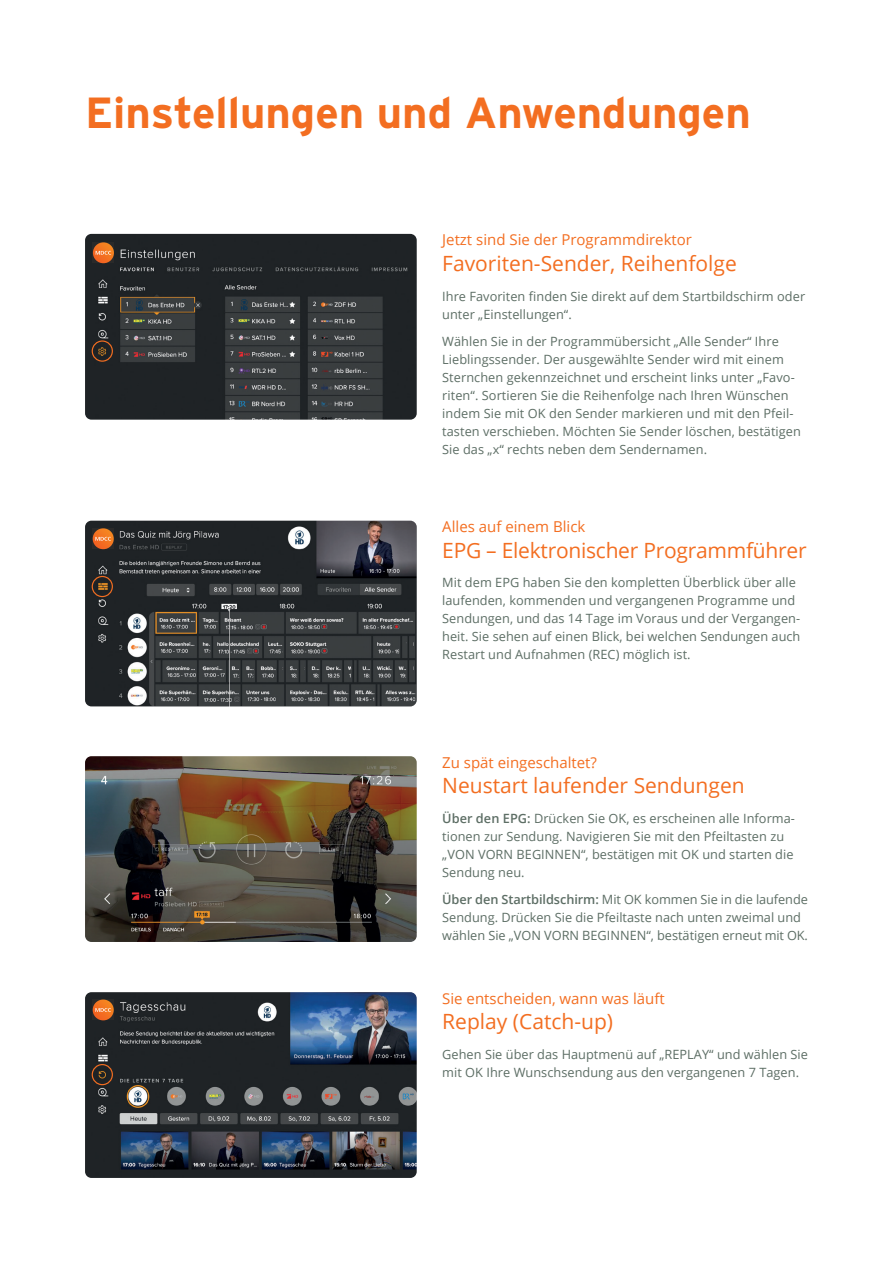
<style>
.page{position:relative;width:893px;height:1263px;background:#fff}
.page>*{position:absolute;margin:0;border:0;box-sizing:border-box;transform-origin:0 0}
.t1{font:700 43.5px "Interstate";color:#f36e21}
.t2{font:21px "Open Sans";color:#f36e21}
.t3{font:15px "Open Sans";color:#f36e21}
.t4{font:12.75px/18px "Open Sans";letter-spacing:.005em;color:#5d6e65}
.s1{font-weight:600}
</style>
<div class="page">
<img style="left:85px;top:234px;width:332px;height:186px">
<div style="left:92px;top:340px;width:21px;height:22px;border:1px solid #f36e21;border-radius:50%"></div>
<img style="left:85px;top:756px;width:332px;height:186px">
<img style="left:85px;top:521px;width:332px;height:185px">
<div style="left:92px;top:576px;width:21px;height:21px;border:1px solid #f36e21;border-radius:50%"></div>
<img style="left:85px;top:992px;width:332px;height:186px">
<div style="left:92px;top:1064px;width:21px;height:21px;border:1px solid #f36e21;border-radius:50%"></div>
<svg style="left:93px;top:242px;width:21px;height:21px"></svg>
<svg style="left:93px;top:242px;width:21px;height:21px"></svg>
<svg style="left:96px;top:244px;width:15px;height:13px"></svg>
<svg style="left:93px;top:528px;width:21px;height:21px"></svg>
<svg style="left:93px;top:528px;width:21px;height:21px"></svg>
<svg style="left:95px;top:530px;width:16px;height:14px"></svg>
<svg style="left:93px;top:999px;width:21px;height:21px"></svg>
<svg style="left:93px;top:999px;width:21px;height:21px"></svg>
<svg style="left:95px;top:1002px;width:16px;height:13px"></svg>
<h1 class="t1" style="left:85px;top:89px;width:667px">Einstellungen und Anwendungen</h1>
<p class="t3" style="left:442px;top:230px;width:251px">Jetzt sind Sie der Programmdirektor</p>
<h2 class="t2" style="left:442px;top:249px;width:296px">Favoriten-Sender, Reihenfolge</h2>
<p class="t4" style="left:442px;top:287px;width:364px">Ihre Favoriten finden Sie direkt auf dem Startbildschirm oder unter „Einstellungen“.</p>
<p class="t4" style="left:442px;top:332px;width:360px">Wählen Sie in der Programmübersicht „Alle Sender“ Ihre Lieblingssender. Der ausgewählte Sender wird mit einem Sternchen gekennzeichnet und erscheint links unter „Favo&shy;riten“. Sortieren Sie die Reihenfolge nach Ihren Wünschen indem Sie mit OK den Sender markieren und mit den Pfeil&shy;tasten verschieben. Möchten Sie Sender löschen, bestätigen Sie das „x“ rechts neben dem Sendernamen.</p>
<p class="t3" style="left:442px;top:516px;width:145px">Alles auf einem Blick</p>
<h2 class="t2" style="left:442px;top:536px;width:366px">EPG – Elektronischer Programmführer</h2>
<p class="t4" style="left:442px;top:573px;width:360px">Mit dem EPG haben Sie den kompletten Überblick über alle laufenden, kommenden und vergangenen Programme und Sendungen, und das 14 Tage im Voraus und der Vergangen&shy;heit. Sie sehen auf einen Blick, bei welchen Sendungen auch Restart und Aufnahmen (REC) möglich ist.</p>
<p class="t3" style="left:442px;top:752px;width:156px">Zu spät eingeschaltet?</p>
<h2 class="t2" style="left:442px;top:771px;width:304px">Neustart laufender Sendungen</h2>
<p class="t4" style="left:442px;top:809px;width:354px"><span class="s1">Über den EPG:</span> Drücken Sie OK, es erscheinen alle Informa&shy;tionen zur Sendung. Navigieren Sie mit den Pfeiltasten zu „VON VORN BEGINNEN“, bestätigen mit OK und starten die Sendung neu.</p>
<p class="t4" style="left:442px;top:890px;width:367px"><span class="s1">Über den Startbildschirm:</span> Mit OK kommen Sie in die laufende<br>Sendung. Drücken Sie die Pfeiltaste nach unten zweimal und wählen Sie „VON VORN BEGINNEN“, bestätigen erneut mit OK.</p>
<p class="t3" style="left:442px;top:988px;width:224px">Sie entscheiden, wann was läuft</p>
<h2 class="t2" style="left:442px;top:1007px;width:172px">Replay (Catch-up)</h2>
<p class="t4" style="left:442px;top:1045px;width:367px">Gehen Sie über das Hauptmenü auf „REPLAY“ und wählen Sie mit OK Ihre Wunschsendung aus den vergangenen 7 Tagen.</p>
</div>
